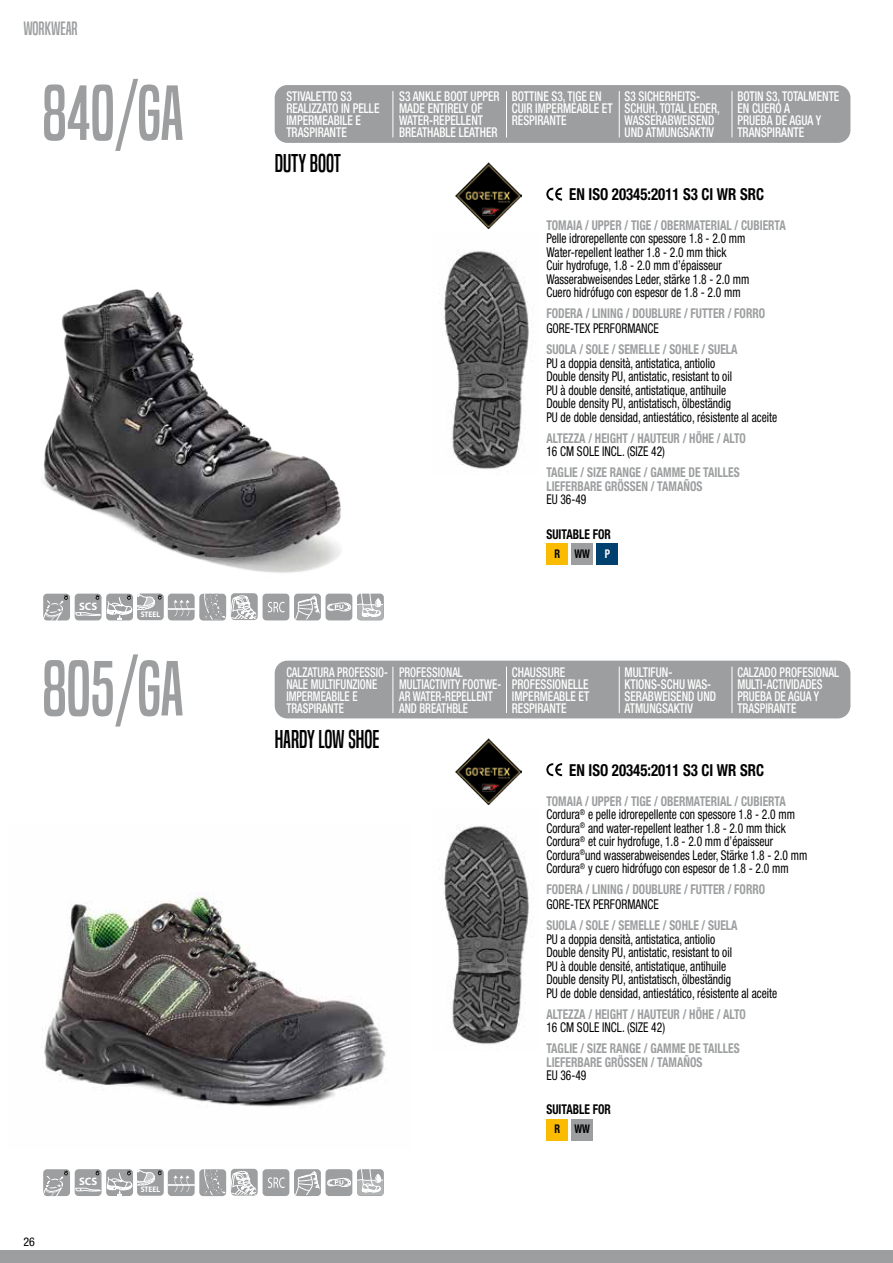
<style>
.page{position:relative;width:893px;height:1263px;background:#fff}
.page>*{position:absolute;margin:0;border:0;box-sizing:border-box;transform-origin:0 0}
.t1{font:72px "Built Titling Rg";color:#9c9e9f}
.t2{font:24px "Built Titling Rg";color:#000}
.t3{font:18px "Built Titling Rg";color:#9c9e9f}
.t4{font:700 condensed 16.5px "Helvetica Neue";color:#000;scale:.9 1}
.t5{font:condensed 13.5px/13.5px "Helvetica Neue";color:#000;scale:.85 1}
.t6{font:500 condensed 13.5px/12px "Helvetica Neue";color:#fff;scale:.84 1}
.t7{font:700 condensed 13.5px/13.5px "Helvetica Neue";color:#9c9e9f;scale:.85 1}
.t8{font:500 condensed 13.5px/12px "Helvetica Neue";color:#fff;scale:.8 1}
.t9{font:500 condensed 13.5px/12px "Helvetica Neue";color:#fff;scale:.82 1}
.t10{font:700 condensed 13.5px "Helvetica Neue";color:#000;scale:.85 1}
.t11{font:700 condensed 12px "Helvetica Neue";color:#000;scale:.85 1}
.t12{font:condensed 12px "Helvetica Neue";color:#000}
.t13{font:700 condensed 12px "Helvetica Neue";color:#fff;scale:.85 1}
.t14{font:700 10.8px "Myriad Pro";color:#fff}
.t15{font:700 8.1px "Myriad Pro";color:#fff;scale:.9 1}
.s1{font-weight:700;color:#9c9e9f}
</style>
<div class="page">
<img style="left:43px;top:289px;width:298px;height:284px">
<img style="left:43px;top:892px;width:342px;height:215px">
<div style="left:0;top:1250px;width:893px;height:13px;background:#9c9e9f"></div>
<div style="left:275px;top:85px;width:575px;height:58px;background:#9c9e9f;border-radius:13px"></div>
<div style="left:275px;top:661px;width:575px;height:57px;background:#9c9e9f;border-radius:13px"></div>
<svg style="left:546px;top:188px;width:16px;height:13px"></svg>
<svg style="left:546px;top:763px;width:16px;height:13px"></svg>
<hr style="left:393px;top:91px;width:1px;height:46px;background:#fff">
<hr style="left:506px;top:91px;width:1px;height:46px;background:#fff">
<hr style="left:619px;top:91px;width:1px;height:46px;background:#fff">
<hr style="left:732px;top:91px;width:1px;height:46px;background:#fff">
<hr style="left:393px;top:667px;width:1px;height:46px;background:#fff">
<hr style="left:506px;top:667px;width:1px;height:46px;background:#fff">
<hr style="left:619px;top:667px;width:1px;height:46px;background:#fff">
<hr style="left:732px;top:667px;width:1px;height:46px;background:#fff">
<div style="left:546px;top:544px;width:22px;height:21px;background:#fabb00"></div>
<div style="left:571px;top:544px;width:22px;height:21px;background:#9c9e9f"></div>
<div style="left:546px;top:1119px;width:22px;height:22px;background:#fabb00"></div>
<div style="left:571px;top:1119px;width:22px;height:22px;background:#9c9e9f"></div>
<div style="left:596px;top:544px;width:22px;height:21px;background:#00406e"></div>
<div style="left:43px;top:594px;width:27px;height:26px;background:#9c9e9f;border-radius:4px"></div>
<svg style="left:43px;top:595px;width:25px;height:26px"></svg>
<div style="left:75px;top:594px;width:27px;height:26px;background:#9c9e9f;border-radius:4px"></div>
<svg style="left:75px;top:612px;width:26px;height:4px"></svg>
<svg style="left:96px;top:595px;width:3px;height:5px"></svg>
<svg style="left:106px;top:594px;width:27px;height:26px"></svg>
<div style="left:137px;top:593px;width:27px;height:27px;background:#9c9e9f;border-radius:4px"></div>
<svg style="left:107px;top:593px;width:55px;height:26px"></svg>
<div style="left:168px;top:594px;width:27px;height:26px;background:#9c9e9f;border-radius:4px"></div>
<svg style="left:168px;top:600px;width:27px;height:16px"></svg>
<div style="left:199px;top:594px;width:27px;height:26px;background:#9c9e9f;border-radius:4px"></div>
<svg style="left:231px;top:593px;width:27px;height:27px"></svg>
<svg style="left:204px;top:594px;width:52px;height:26px"></svg>
<div style="left:263px;top:594px;width:26px;height:26px;background:#9c9e9f;border-radius:4px"></div>
<svg style="left:268px;top:602px;width:17px;height:10px"></svg>
<div style="left:294px;top:594px;width:27px;height:26px;background:#9c9e9f;border-radius:4px"></div>
<svg style="left:294px;top:596px;width:26px;height:23px"></svg>
<div style="left:325px;top:594px;width:27px;height:26px;background:#9c9e9f;border-radius:4px"></div>
<svg style="left:327px;top:602px;width:24px;height:9px"></svg>
<div style="left:357px;top:594px;width:27px;height:26px;background:#aaacac;border-radius:4px"></div>
<svg style="left:357px;top:593px;width:26px;height:27px"></svg>
<div style="left:43px;top:1169px;width:27px;height:27px;background:#9c9e9f;border-radius:4px"></div>
<svg style="left:43px;top:1170px;width:25px;height:26px"></svg>
<div style="left:75px;top:1169px;width:27px;height:27px;background:#9c9e9f;border-radius:4px"></div>
<svg style="left:75px;top:1188px;width:26px;height:3px"></svg>
<svg style="left:96px;top:1170px;width:3px;height:5px"></svg>
<svg style="left:106px;top:1169px;width:27px;height:27px"></svg>
<div style="left:137px;top:1169px;width:27px;height:27px;background:#9c9e9f;border-radius:4px"></div>
<svg style="left:107px;top:1169px;width:55px;height:26px"></svg>
<div style="left:168px;top:1169px;width:27px;height:27px;background:#9c9e9f;border-radius:4px"></div>
<hr style="left:168px;top:1184px;width:27px;height:2px;background:#eceded">
<svg style="left:173px;top:1175px;width:17px;height:17px"></svg>
<div style="left:199px;top:1169px;width:27px;height:27px;background:#9c9e9f;border-radius:4px"></div>
<svg style="left:231px;top:1169px;width:27px;height:27px"></svg>
<svg style="left:204px;top:1169px;width:52px;height:27px"></svg>
<div style="left:263px;top:1169px;width:26px;height:27px;background:#9c9e9f;border-radius:4px"></div>
<svg style="left:268px;top:1177px;width:17px;height:11px"></svg>
<div style="left:294px;top:1169px;width:27px;height:27px;background:#9c9e9f;border-radius:4px"></div>
<svg style="left:294px;top:1171px;width:26px;height:24px"></svg>
<div style="left:325px;top:1169px;width:27px;height:27px;background:#9c9e9f;border-radius:4px"></div>
<svg style="left:327px;top:1178px;width:24px;height:9px"></svg>
<div style="left:357px;top:1169px;width:27px;height:27px;background:#aaacac;border-radius:4px"></div>
<svg style="left:357px;top:1169px;width:26px;height:26px"></svg>
<img style="left:455px;top:163px;width:66px;height:66px">
<img style="left:455px;top:738px;width:66px;height:66px">
<img style="left:439px;top:251px;width:90px;height:218px">
<img style="left:439px;top:826px;width:90px;height:218px">
<h3 class="t3" style="left:23px;top:18px;width:56px">WORKWEAR</h3>
<h1 class="t1" style="left:43px;top:71px;width:143px">840/GA</h1>
<p class="t14" style="left:79px;top:599px;width:20px">SCS</p>
<p class="t15" style="left:141px;top:609px;width:23px">STEEL</p>
<h1 class="t1" style="left:43px;top:646px;width:143px">805/GA</h1>
<p class="t12" style="left:23px;top:1234px;width:13px">26</p>
<p class="t14" style="left:79px;top:1174px;width:20px">SCS</p>
<p class="t15" style="left:141px;top:1184px;width:23px">STEEL</p>
<p class="t6" style="left:286px;top:90px;width:112px">STIVALETTO S3<br>REALIZZATO IN PELLE<br>IMPERMEABILE E<br>TRASPIRANTE</p>
<p class="t6" style="left:399px;top:90px;width:121px">S3 ANKLE BOOT UPPER<br>MADE ENTIRELY OF<br>WATER-REPELLENT<br>BREATHABLE LEATHER</p>
<p class="t6" style="left:512px;top:90px;width:121px">BOTTINE S3, TIGE EN<br>CUIR IMPERMÉABLE ET<br>RESPIRANTE</p>
<p class="t6" style="left:625px;top:90px;width:115px">S3 SICHERHEITS-<br>SCHUH, TOTAL LEDER,<br>WASSERABWEISEND<br>UND ATMUNGSAKTIV</p>
<p class="t6" style="left:737px;top:90px;width:123px">BOTIN S3, TOTALMENTE<br>EN CUERO A<br>PRUEBA DE AGUA Y<br>TRANSPIRANTE</p>
<h2 class="t2" style="left:275px;top:149px;width:68px">DUTY BOOT</h2>
<p class="t4" style="left:569px;top:184px;width:218px">EN ISO 20345:2011 S3 CI WR SRC</p>
<p class="t7" style="left:546px;top:218px;width:283px">TOMAIA / UPPER / TIGE / OBERMATERIAL / CUBIERTA</p>
<p class="t5" style="left:546px;top:232px;width:240px">Pelle idrorepellente con spessore 1.8 - 2.0 mm Water-repellent leather 1.8 - 2.0 mm thick<br>Cuir hydrofuge, 1.8 - 2.0 mm d’épaisseur Wasserabweisendes Leder, stärke 1.8 - 2.0 mm Cuero hidrófugo con espesor de 1.8 - 2.0 mm</p>
<p class="t7" style="left:546px;top:307px;width:259px">FODERA / LINING / DOUBLURE / FUTTER / FORRO</p>
<p class="t5" style="left:546px;top:322px;width:134px">GORE-TEX PERFORMANCE</p>
<p class="t7" style="left:546px;top:343px;width:226px">SUOLA / SOLE / SEMELLE / SOHLE / SUELA</p>
<p class="t5" style="left:546px;top:356px;width:273px">PU a doppia densità, antistatica, antiolio<br>Double density PU, antistatic, resistant to oil<br>PU à double densité, antistatique, antihuile<br>Double density PU, antistatisch, ölbeständig<br>PU de doble densidad, antiestático, résistente al aceite</p>
<p class="t7" style="left:546px;top:431px;width:236px">ALTEZZA / HEIGHT / HAUTEUR / HÖHE / ALTO</p>
<p class="t5" style="left:546px;top:445px;width:141px">16 CM SOLE INCL. (SIZE 42)</p>
<p class="t7" style="left:546px;top:466px;width:229px">TAGLIE / SIZE RANGE / GAMME DE TAILLES<br>LIEFERBARE GRÖSSEN / TAMAÑOS</p>
<p class="t5" style="left:546px;top:493px;width:49px">EU 36-49</p>
<p class="t10" style="left:546px;top:526px;width:77px">SUITABLE FOR</p>
<p class="t11" style="left:554px;top:546px;width:43px">R WW</p>
<p class="t13" style="left:605px;top:546px;width:8px">P</p>
<p class="t8" style="left:286px;top:665px;width:129px">CALZATURA PROFESSIO-<br>NALE MULTIFUNZIONE<br>IMPERMEABILE E<br>TRASPIRANTE</p>
<p class="t8" style="left:399px;top:665px;width:129px">PROFESSIONAL<br>MULTIACTIVITY FOOTWE-<br>AR WATER-REPELLENT<br>AND BREATHBLE</p>
<p class="t6" style="left:512px;top:665px;width:94px">CHAUSSURE<br>PROFESSIONELLE<br>IMPERMEABLE ET<br>RESPIRANTE</p>
<p class="t6" style="left:625px;top:665px;width:110px">MULTIFUN-<br>KTIONS-SCHU WAS-<br>SERABWEISEND UND<br>ATMUNGSAKTIV</p>
<p class="t9" style="left:737px;top:665px;width:126px">CALZADO PROFESIONAL<br>MULTI-ACTIVIDADES<br>PRUEBA DE AGUA Y<br>TRASPIRANTE</p>
<h2 class="t2" style="left:275px;top:725px;width:106px">HARDY LOW SHOE</h2>
<p class="t4" style="left:569px;top:760px;width:218px">EN ISO 20345:2011 S3 CI WR SRC</p>
<p class="t5" style="left:546px;top:794px;width:308px"><span class="s1">TOMAIA / UPPER / TIGE / OBERMATERIAL / CUBIERTA </span>Cordura<sup>®</sup> e pelle idrorepellente con spessore 1.8 - 2.0 mm Cordura<sup>®</sup> and water-repellent leather 1.8 - 2.0 mm thick Cordura<sup>®</sup> et cuir hydrofuge, 1.8 - 2.0 mm d’épaisseur Cordura<sup>®</sup>und wasserabweisendes Leder, Stärke 1.8 - 2.0 mm Cordura<sup>®</sup> y cuero hidrófugo con espesor de 1.8 - 2.0 mm</p>
<p class="t7" style="left:546px;top:882px;width:259px">FODERA / LINING / DOUBLURE / FUTTER / FORRO</p>
<p class="t5" style="left:546px;top:897px;width:134px">GORE-TEX PERFORMANCE</p>
<p class="t7" style="left:546px;top:918px;width:226px">SUOLA / SOLE / SEMELLE / SOHLE / SUELA</p>
<p class="t5" style="left:546px;top:932px;width:273px">PU a doppia densità, antistatica, antiolio<br>Double density PU, antistatic, resistant to oil<br>PU à double densité, antistatique, antihuile<br>Double density PU, antistatisch, ölbeständig<br>PU de doble densidad, antiestático, résistente al aceite</p>
<p class="t7" style="left:546px;top:1007px;width:236px">ALTEZZA / HEIGHT / HAUTEUR / HÖHE / ALTO</p>
<p class="t5" style="left:546px;top:1020px;width:141px">16 CM SOLE INCL. (SIZE 42)</p>
<p class="t7" style="left:546px;top:1041px;width:229px">TAGLIE / SIZE RANGE / GAMME DE TAILLES<br>LIEFERBARE GRÖSSEN / TAMAÑOS</p>
<p class="t5" style="left:546px;top:1068px;width:49px">EU 36-49</p>
<p class="t10" style="left:546px;top:1101px;width:77px">SUITABLE FOR</p>
<p class="t11" style="left:554px;top:1122px;width:43px">R WW</p>
</div>
